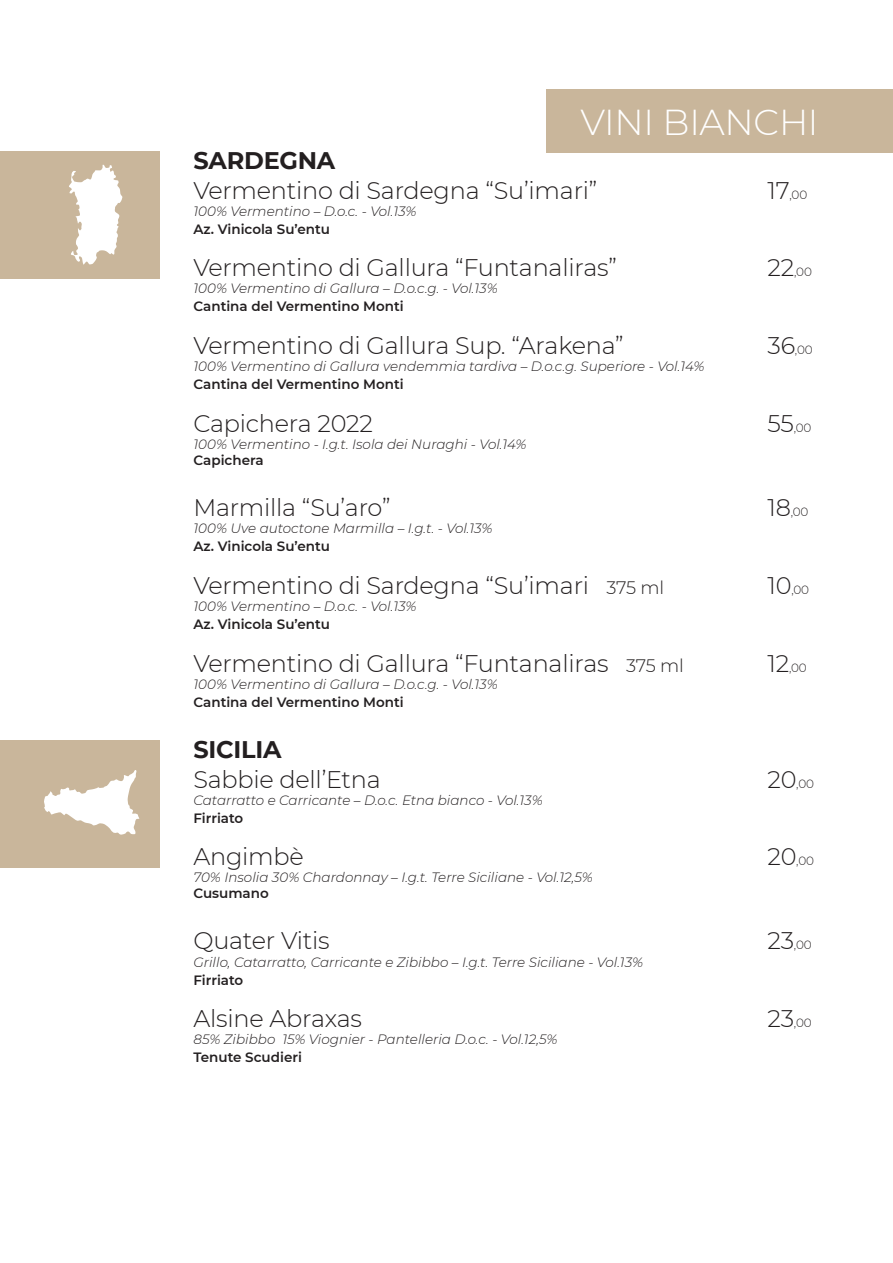
<style>
.page{position:relative;width:893px;height:1263px;background:#fff}
.page>*{position:absolute;margin:0;border:0;box-sizing:border-box;transform-origin:0 0}
.t1{font:300 36px "Montserrat";letter-spacing:-.01em;color:#fff}
.t2{font:300 24px "Montserrat";letter-spacing:-.01em;color:#231f20}
.t3{font:700 24px "Montserrat";letter-spacing:-.01em;color:#231f20}
.t4{font:italic 300 13.5px "Montserrat";color:#231f20}
.t5{font:600 13.5px "Montserrat";color:#231f20}
.t6{font:300 12px "Montserrat";letter-spacing:-.01em;color:#231f20}
.s1{font-size:24px}
.s2{font-size:18px}
</style>
<div class="page">
<div style="left:546px;top:89px;width:347px;height:64px;background:#c9b69b"></div>
<div style="left:0;top:151px;width:159px;height:128px;background:#c9b69b"></div>
<svg style="left:69px;top:165px;width:53px;height:100px"></svg>
<div style="left:0;top:741px;width:159px;height:127px;background:#c9b69b"></div>
<svg style="left:44px;top:770px;width:95px;height:65px"></svg>
<h1 class="t1" style="left:580px;top:98px;width:240px">VINI BIANCHI</h1>
<h2 class="t3" style="left:193px;top:143px;width:143px">SARDEGNA</h2>
<h2 class="t2" style="left:193px;top:174px;width:405px">Vermentino di Sardegna “Su’imari”</h2>
<p class="t6" style="left:767px;top:186px;width:41px"><span class="s1">17</span>,00</p>
<p class="t4" style="left:193px;top:202px;width:225px">100% Vermentino – D.o.c. - Vol.13%</p>
<p class="t5" style="left:193px;top:219px;width:138px">Az. Vinicola Su’entu</p>
<h2 class="t2" style="left:193px;top:251px;width:425px">Vermentino di Gallura “Funtanaliras”</h2>
<p class="t6" style="left:767px;top:264px;width:46px"><span class="s1">22</span>,00</p>
<p class="t4" style="left:193px;top:279px;width:306px">100% Vermentino di Gallura – D.o.c.g. - Vol.13%</p>
<p class="t5" style="left:193px;top:297px;width:212px">Cantina del Vermentino Monti</p>
<h2 class="t2" style="left:193px;top:329px;width:432px">Vermentino di Gallura Sup. “Arakena”</h2>
<p class="t6" style="left:767px;top:342px;width:47px"><span class="s1">36</span>,00</p>
<p class="t4" style="left:193px;top:357px;width:513px">100% Vermentino di Gallura vendemmia tardiva – D.o.c.g. Superiore - Vol.14%</p>
<p class="t5" style="left:193px;top:375px;width:212px">Cantina del Vermentino Monti</p>
<h2 class="t2" style="left:193px;top:407px;width:181px">Capichera 2022</h2>
<p class="t6" style="left:767px;top:419px;width:46px"><span class="s1">55</span>,00</p>
<p class="t4" style="left:193px;top:435px;width:335px">100% Vermentino - I.g.t. Isola dei Nuraghi - Vol.14%</p>
<p class="t5" style="left:193px;top:450px;width:72px">Capichera</p>
<h2 class="t2" style="left:193px;top:491px;width:199px">Marmilla “Su’aro”</h2>
<p class="t6" style="left:767px;top:503px;width:42px"><span class="s1">18</span>,00</p>
<p class="t4" style="left:193px;top:519px;width:301px">100% Uve autoctone Marmilla – I.g.t. - Vol.13%</p>
<p class="t5" style="left:193px;top:537px;width:138px">Az. Vinicola Su’entu</p>
<h2 class="t2" style="left:193px;top:569px;width:472px">Vermentino di Sardegna “Su’imari <span class="s2">375 ml</span></h2>
<p class="t6" style="left:767px;top:581px;width:43px"><span class="s1">10</span>,00</p>
<p class="t4" style="left:193px;top:597px;width:225px">100% Vermentino – D.o.c. - Vol.13%</p>
<p class="t5" style="left:193px;top:614px;width:138px">Az. Vinicola Su’entu</p>
<h2 class="t2" style="left:193px;top:647px;width:492px">Vermentino di Gallura “Funtanaliras <span class="s2">375 ml</span></h2>
<p class="t6" style="left:767px;top:659px;width:41px"><span class="s1">12</span>,00</p>
<p class="t4" style="left:193px;top:675px;width:306px">100% Vermentino di Gallura – D.o.c.g. - Vol.13%</p>
<p class="t5" style="left:193px;top:692px;width:212px">Cantina del Vermentino Monti</p>
<h2 class="t3" style="left:193px;top:732px;width:89px">SICILIA</h2>
<h2 class="t2" style="left:193px;top:763px;width:189px">Sabbie dell’Etna</h2>
<p class="t6" style="left:767px;top:775px;width:48px"><span class="s1">20</span>,00</p>
<p class="t4" style="left:193px;top:791px;width:351px">Catarratto e Carricante – D.o.c. Etna bianco - Vol.13%</p>
<p class="t5" style="left:193px;top:808px;width:51px">Firriato</p>
<h2 class="t2" style="left:193px;top:840px;width:112px">Angimbè</h2>
<p class="t6" style="left:767px;top:853px;width:48px"><span class="s1">20</span>,00</p>
<p class="t4" style="left:193px;top:868px;width:401px">70% Insolia 30% Chardonnay – I.g.t. Terre Siciliane - Vol.12,5%</p>
<p class="t5" style="left:193px;top:884px;width:77px">Cusumano</p>
<h2 class="t2" style="left:193px;top:924px;width:138px">Quater Vitis</h2>
<p class="t6" style="left:767px;top:937px;width:46px"><span class="s1">23</span>,00</p>
<p class="t4" style="left:193px;top:952px;width:451px">Grillo, Catarratto, Carricante e Zibibbo – I.g.t. Terre Siciliane - Vol.13%</p>
<p class="t5" style="left:193px;top:970px;width:51px">Firriato</p>
<h2 class="t2" style="left:193px;top:1002px;width:170px">Alsine Abraxas</h2>
<p class="t6" style="left:767px;top:1014px;width:46px"><span class="s1">23</span>,00</p>
<p class="t4" style="left:193px;top:1030px;width:366px">85% Zibibbo 15% Viognier - Pantelleria D.o.c. - Vol.12,5%</p>
<p class="t5" style="left:193px;top:1048px;width:110px">Tenute Scudieri</p>
</div>
